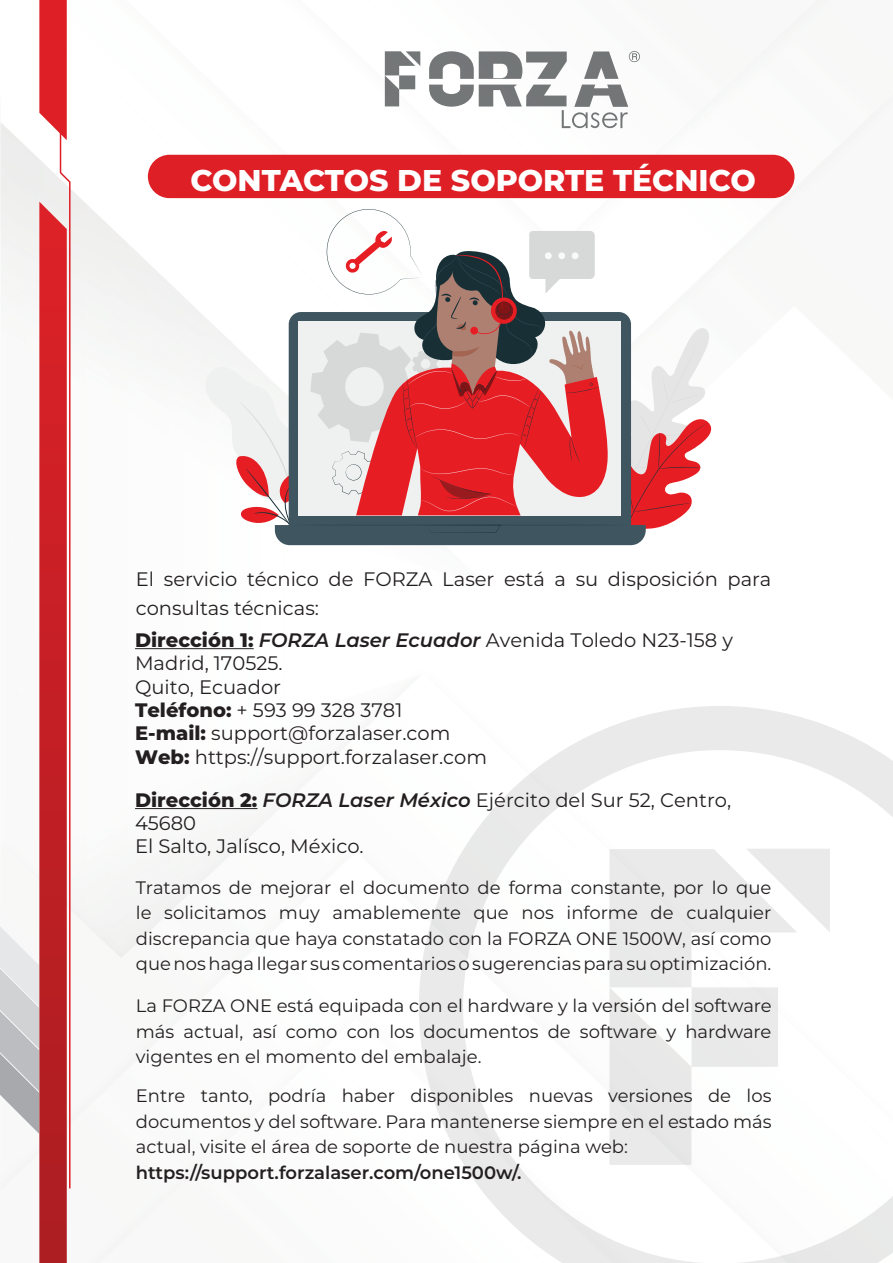
<style>
.page{position:relative;width:893px;height:1263px;background:#fff}
.page>*{position:absolute;margin:0;border:0;box-sizing:border-box;transform-origin:0 0}
.t1{font:800 30px "Montserrat";color:#fff}
.t2{font:19.5px/23.4px "Montserrat";color:#231f20}
.t3{font:18px/25.5px "Montserrat";color:#231f20;text-align:justify}
.t4{font:600 18px "Montserrat";color:#231f20}
.s1{font-weight:800}
.s2{font-weight:600;font-style:italic}
</style>
<div class="page">
<svg style="left:419px;top:706px;width:474px;height:557px"></svg>
<svg style="left:609px;top:849px;width:188px;height:316px;fill:#eaeaea"></svg>
<svg style="left:746px;top:849px;width:84px;height:84px"></svg>
<svg style="left:0;top:0;width:70px;height:1263px"></svg>
<svg style="left:385px;top:51px;width:35px;height:55px"></svg>
<svg style="left:429px;top:51px;width:138px;height:28px"></svg>
<svg style="left:429px;top:85px;width:199px;height:43px"></svg>
<svg style="left:584px;top:51px;width:34px;height:28px"></svg>
<svg style="left:629px;top:51px;width:11px;height:11px"></svg>
<svg style="left:205px;top:209px;width:507px;height:336px"></svg>
<div style="left:148px;top:155px;width:646px;height:43px;background:#de1f26;border-radius:22px"></div>
<hr style="left:135px;top:648px;width:119px;height:1px;background:#231f20">
<hr style="left:135px;top:808px;width:122px;height:1px;background:#231f20">
<h1 class="t1" style="left:190px;top:158px;width:567px">CONTACTOS DE SOPORTE TÉCNICO</h1>
<p class="t2" style="left:136px;top:563px;width:637px;line-height:29.2px">El servicio técnico de FORZA Laser está a su disposición para consultas técnicas:</p>
<p class="t2" style="left:135px;top:627px;width:600px"><span class="s1">Dirección 1:</span> <span class="s2">FORZA Laser Ecuador</span> Avenida Toledo N23-158 y<br>Madrid, 170525.<br>Quito, Ecuador<br><span class="s1">Teléfono:</span> + 593 99 328 3781<br><span class="s1">E-mail:</span> support@forzalaser.com<br><span class="s1">Web:</span> https://support.forzalaser.com</p>
<p class="t2" style="left:135px;top:787px;width:598px"><span class="s1">Dirección 2:</span> <span class="s2">FORZA Laser México</span> Ejército del Sur 52, Centro,<br>45680<br>El Salto, Jalísco, México.</p>
<p class="t3" style="left:136px;top:874px;width:637px">Tratamos de mejorar el documento de forma constante, por lo que le solicitamos muy amablemente que nos informe de cualquier discrepancia que haya constatado con la FORZA ONE 1500W, así como quenoshagallegar sus comentariososugerenciasparasuoptimización.</p>
<p class="t3" style="left:136px;top:992px;width:637px">La FORZA ONE está equipada con el hardware y la versión del software más actual, así como con los documentos de software y hardware vigentes en el momento del embalaje.</p>
<p class="t3" style="left:136px;top:1082px;width:637px">Entre tanto, podría haber disponibles nuevas versiones de los documentos y del software. Para mantenerse siempre en el estado más actual, visite el área de soporte de nuestra página web:</p>
<p class="t4" style="left:136px;top:1160px;width:387px">https://support.forzalaser.com/one1500w/.</p>
</div>
